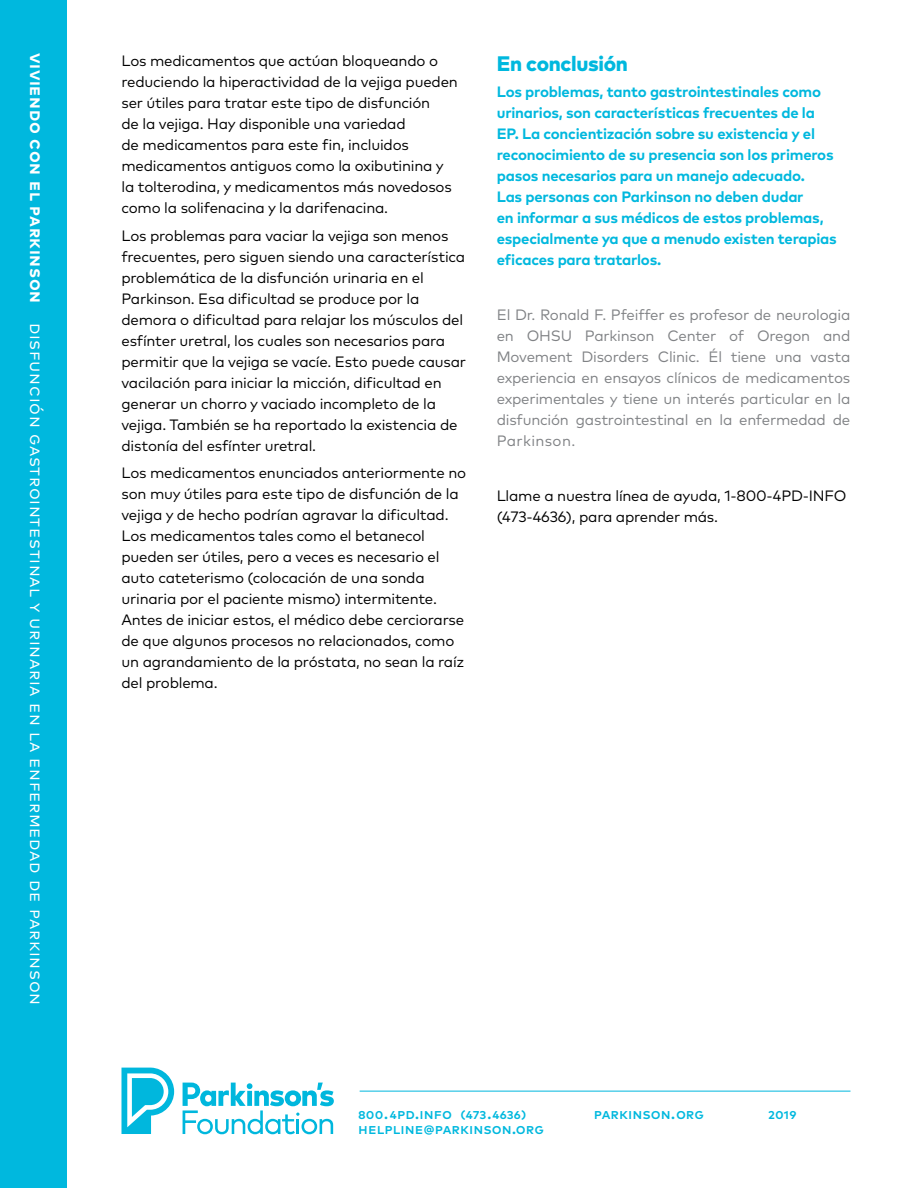
<style>
.page{position:relative;width:918px;height:1188px;background:#fff}
.page>*{position:absolute;margin:0;border:0;box-sizing:border-box;transform-origin:0 0}
.t1{font:800 21px "Mark OT";letter-spacing:-.015em;color:#00b8de}
.t2{font:18px "Mark OT";letter-spacing:.04em;color:#fff}
.t3{font:15px/21px "Mark OT";letter-spacing:-.015em;color:#000}
.t4{font:700 15px/21px "Mark OT";letter-spacing:-.015em;color:#00b8de}
.t5{font:15px/21px "Mark OT";letter-spacing:-.015em;color:#808285;text-align:justify}
.t6{font:500 15px "Mark OT";letter-spacing:.005em;color:#00b8de}
.s1{font-weight:700}
</style>
<div class="page">
<svg style="left:122px;top:1068px;width:52px;height:66px"></svg>
<svg style="left:183px;top:1083px;width:151px;height:51px"></svg>
<hr style="left:360px;top:1091px;width:490px;height:1px;background:#00b8de">
<div style="left:0;top:0;width:68px;height:1188px;background:#00b8de"></div>
<p class="t2" style="left:47px;top:53px;width:954px;rotate:90deg"><span class="s1">Viviendo con el Parkinson</span> Disfunción gastrointestinal y urinaria en la enfermedad de Parkinson</p>
<p class="t3" style="left:122px;top:50px;width:338px">Los medicamentos que actúan bloqueando o reduciendo la hiperactividad de la vejiga pueden ser útiles para tratar este tipo de disfunción<br>de la vejiga. Hay disponible una variedad<br>de medicamentos para este fin, incluidos medicamentos antiguos como la oxibutinina y la tolterodina, y medicamentos más novedosos como la solifenacina y la darifenacina.</p>
<p class="t3" style="left:122px;top:225px;width:346px">Los problemas para vaciar la vejiga son menos frecuentes, pero siguen siendo una característica problemática de la disfunción urinaria en el Parkinson. Esa dificultad se produce por la demora o dificultad para relajar los músculos del esfínter uretral, los cuales son necesarios para permitir que la vejiga se vacíe. Esto puede causar vacilación para iniciar la micción, dificultad en generar un chorro y vaciado incompleto de la vejiga. También se ha reportado la existencia de distonía del esfínter uretral.</p>
<p class="t3" style="left:122px;top:462px;width:346px">Los medicamentos enunciados anteriormente no son muy útiles para este tipo de disfunción de la vejiga y de hecho podrían agravar la dificultad.<br>Los medicamentos tales como el betanecol pueden ser útiles, pero a veces es necesario el auto cateterismo (colocación de una sonda urinaria por el paciente mismo) intermitente.<br>Antes de iniciar estos, el médico debe cerciorarse de que algunos procesos no relacionados, como un agrandamiento de la próstata, no sean la raíz del problema.</p>
<h1 class="t1" style="left:497px;top:49px;width:133px">En conclusión</h1>
<p class="t4" style="left:497px;top:81px;width:342px">Los problemas, tanto gastrointestinales como urinarios, son características frecuentes de la EP. La concientización sobre su existencia y el reconocimiento de su presencia son los primeros pasos necesarios para un manejo adecuado.<br>Las personas con Parkinson no deben dudar<br>en informar a sus médicos de estos problemas, especialmente ya que a menudo existen terapias eficaces para tratarlos.</p>
<p class="t5" style="left:497px;top:304px;width:355px">El Dr. Ronald F. Pfeiffer es profesor de neurologia en OHSU Parkinson Center of Oregon and Movement Disorders Clinic. Él tiene una vasta experiencia en ensayos clínicos de medicamentos experimentales y tiene un interés particular en la disfunción gastrointestinal en la enfermedad de Parkinson.</p>
<p class="t3" style="left:497px;top:485px;width:351px">Llame a nuestra línea de ayuda, 1-800-4PD-INFO (473-4636), para aprender más.</p>
<p class="t6" style="left:358px;top:1104px;width:170px">800.4PD.IN FO (473.4636)</p>
<p class="t6" style="left:594px;top:1104px;width:112px">parkinson.org</p>
<p class="t6" style="left:768px;top:1104px;width:30px">2019</p>
<p class="t6" style="left:358px;top:1119px;width:187px">helpline@parkinson.org</p>
</div>
